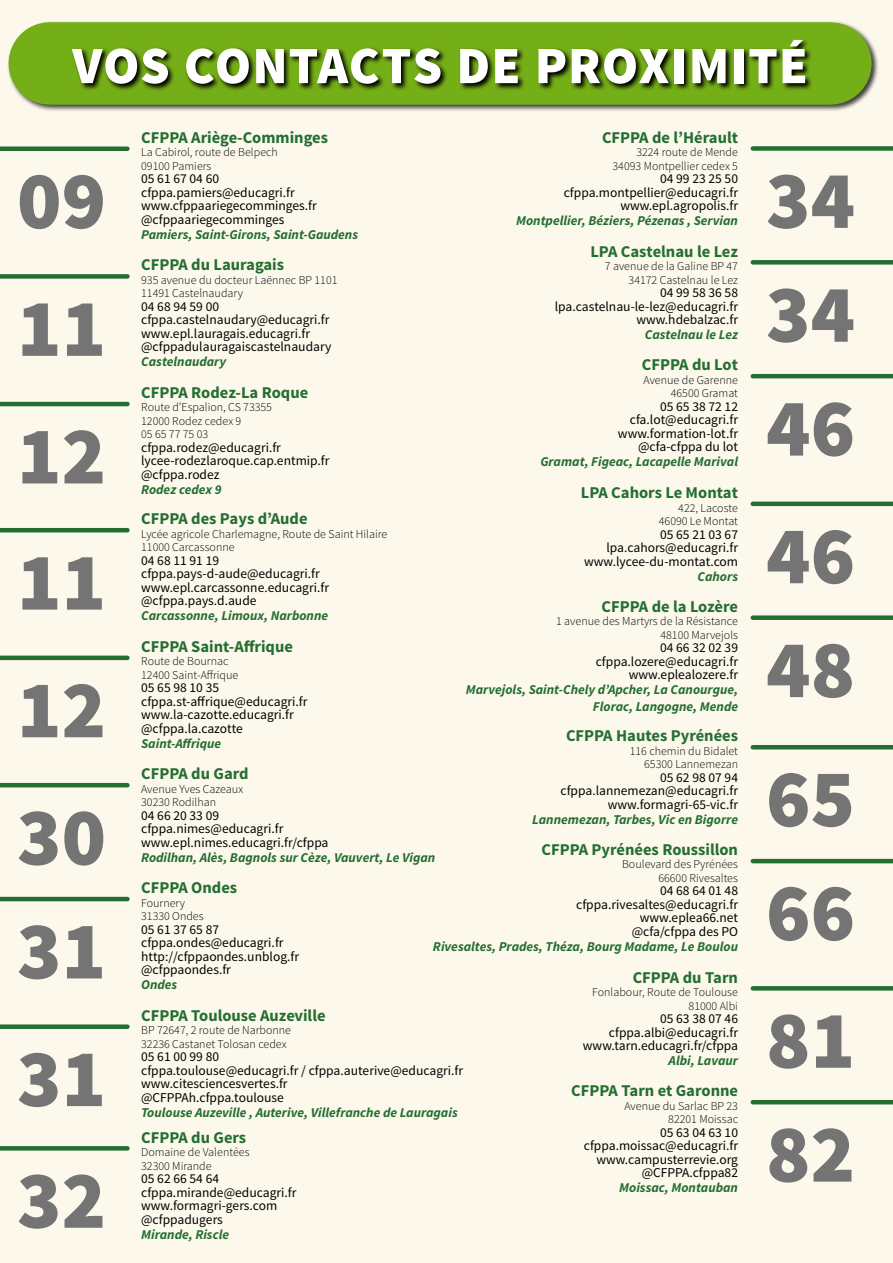
<style>
.page{position:relative;width:893px;height:1263px;background:#fcf9ec}
.page>*{position:absolute;margin:0;border:0;box-sizing:border-box;transform-origin:0 0}
.t1{font:900 82.5px "Source Sans Pro";color:#737473}
.t2{font:900 52.5px "Source Sans Pro";letter-spacing:.025em;color:#fff}
.t3{font:700 16.5px "Source Sans Pro";color:#256e32}
.t4{font:13.5px/13.5px "Source Sans Pro";color:#000}
.t5{font:italic 700 13.5px/16.5px "Source Sans Pro";color:#256e32;text-align:right}
.t6{font:300 12px/13.5px "Source Sans Pro";color:#000}
</style>
<div class="page">
<div style="left:7px;top:21px;width:872px;height:91px;background:#000;opacity:.75"></div>
<div style="left:50px;top:22px;width:780px;height:83px;background:#75af17"></div>
<svg style="left:72px;top:39px;width:740px;height:51px"></svg>
<hr style="left:0;top:528px;width:127px;height:4px;background:#256e32">
<div style="left:0;top:146px;width:127px;height:5px;background:#256e32"></div>
<hr style="left:0;top:897px;width:127px;height:4px;background:#256e32">
<svg style="left:753px;top:986px;width:140px;height:4px"></svg>
<div style="left:0;top:1024px;width:127px;height:5px;background:#256e32"></div>
<hr style="left:753px;top:859px;width:140px;height:4px;background:#256e32">
<hr style="left:753px;top:745px;width:140px;height:4px;background:#256e32">
<svg style="left:0;top:1146px;width:127px;height:4px"></svg>
<div style="left:753px;top:146px;width:140px;height:5px;background:#256e32"></div>
<div style="left:753px;top:260px;width:140px;height:5px;background:#256e32"></div>
<hr style="left:753px;top:374px;width:140px;height:4px;background:#256e32">
<hr style="left:753px;top:502px;width:140px;height:4px;background:#256e32">
<div style="left:753px;top:615px;width:140px;height:5px;background:#256e32"></div>
<hr style="left:753px;top:1100px;width:140px;height:4px;background:#256e32">
<hr style="left:0;top:656px;width:127px;height:4px;background:#256e32">
<hr style="left:0;top:402px;width:127px;height:4px;background:#256e32">
<div style="left:0;top:274px;width:127px;height:5px;background:#256e32"></div>
<hr style="left:0;top:783px;width:127px;height:4px;background:#256e32">
<h2 class="t2" style="left:72px;top:31px;width:496px">VOS CO NTAC TS DE PRO</h2>
<h2 class="t2" style="left:638px;top:31px;width:171px">XIMITÉ</h2>
<h1 class="t1" style="left:17px;top:147px;width:91px">09</h1>
<h1 class="t1" style="left:17px;top:275px;width:91px">11</h1>
<h1 class="t1" style="left:17px;top:402px;width:91px">12</h1>
<h1 class="t1" style="left:17px;top:528px;width:91px">11</h1>
<h1 class="t1" style="left:17px;top:656px;width:91px">12</h1>
<h1 class="t1" style="left:17px;top:783px;width:91px">30</h1>
<h1 class="t1" style="left:17px;top:897px;width:91px">31</h1>
<h1 class="t1" style="left:17px;top:1025px;width:91px">31</h1>
<h1 class="t1" style="left:17px;top:1146px;width:91px">32</h1>
<p class="t3" style="left:141px;top:127px;width:188px">CFPPA Ariège-Comminges</p>
<p class="t6" style="left:141px;top:145px;width:138px">La Cabirol, route de Belpech<br>09100 Pamiers</p>
<p class="t4" style="left:141px;top:172px;width:177px">05 61 67 04 60 cfppa.pamiers@educagri.fr www.cfppaariegecomminges.fr @cfppaariegecomminges</p>
<p class="t5" style="left:141px;top:226px;width:218px">Pamiers, Saint-Girons, Saint-Gaudens</p>
<p class="t3" style="left:602px;top:127px;width:138px">CFPPA de l’Hérault</p>
<p class="t6" style="left:613px;top:145px;width:127px;text-align:right">3224 route de Mende<br>34093 Montpellier cedex 5</p>
<p class="t4" style="left:564px;top:172px;width:176px;text-align:right">04 99 23 25 50 cfppa.montpellier@educagri.fr www.epl.agropolis.fr</p>
<p class="t5" style="left:516px;top:212px;width:223px">Montpellier, Béziers, Pézenas , Servian</p>
<p class="t3" style="left:590px;top:240px;width:149px">LPA Castelnau le Lez</p>
<p class="t6" style="left:605px;top:259px;width:135px;text-align:right">7 avenue de la Galine BP 47<br>34172 Castelnau le Lez</p>
<p class="t4" style="left:555px;top:286px;width:185px;text-align:right">04 99 58 36 58 lpa.castelnau-le-lez@educagri.fr www.hdebalzac.fr</p>
<p class="t5" style="left:645px;top:326px;width:95px">Castelnau le Lez</p>
<p class="t3" style="left:141px;top:254px;width:144px">CFPPA du Lauragais</p>
<p class="t6" style="left:141px;top:273px;width:198px">935 avenue du docteur Laënnec BP 1101<br>11491 Castelnaudary</p>
<p class="t4" style="left:141px;top:300px;width:192px">04 68 94 59 00 cfppa.castelnaudary@educagri.fr www.epl.lauragais.educagri.fr @cfppadulauragaiscastelnaudary</p>
<p class="t5" style="left:141px;top:353px;width:87px">Castelnaudary</p>
<p class="t3" style="left:642px;top:354px;width:98px">CFPPA du Lot</p>
<p class="t6" style="left:644px;top:373px;width:96px;text-align:right">Avenue de Garenne<br>46500 Gramat</p>
<p class="t4" style="left:618px;top:400px;width:122px;text-align:right">05 65 38 72 12 cfa.lot@educagri.fr www.formation-lot.fr @cfa-cfppa du lot</p>
<p class="t5" style="left:540px;top:454px;width:199px">Gramat, Figeac, Lacapelle Marival</p>
<p class="t3" style="left:141px;top:382px;width:169px">CFPPA Rodez-La Roque</p>
<p class="t6" style="left:141px;top:401px;width:132px">Route d’Espalion, CS 73355<br>12000 Rodez cedex 9<br>05 65 77 75 03</p>
<p class="t4" style="left:141px;top:441px;width:190px">cfppa.rodez@educagri.fr lycee-rodezlaroque.cap.entmip.fr @cfppa.rodez</p>
<p class="t5" style="left:141px;top:481px;width:82px">Rodez cedex 9</p>
<p class="t3" style="left:581px;top:482px;width:159px">LPA Cahors Le Montat</p>
<p class="t6" style="left:659px;top:501px;width:81px;text-align:right">422, Lacoste<br>46090 Le Montat</p>
<p class="t4" style="left:584px;top:527px;width:155px;text-align:right">05 65 21 03 67 lpa.cahors@educagri.fr www.lycee-du-montat.com</p>
<p class="t5" style="left:697px;top:568px;width:42px">Cahors</p>
<p class="t3" style="left:141px;top:508px;width:168px">CFPPA des Pays d’Aude</p>
<p class="t6" style="left:141px;top:527px;width:248px">Lycée agricole Charlemagne, Route de Saint Hilaire<br>11000 Carcassonne</p>
<p class="t4" style="left:141px;top:554px;width:189px">04 68 11 91 19 cfppa.pays-d-aude@educagri.fr www.epl.carcassonne.educagri.fr @cfppa.pays.d.aude</p>
<p class="t5" style="left:141px;top:607px;width:189px">Carcassonne, Limoux, Narbonne</p>
<p class="t3" style="left:602px;top:596px;width:138px">CFPPA de la Lozère</p>
<p class="t6" style="left:556px;top:615px;width:183px;text-align:right">1 avenue des Martyrs de la Résistance<br>48100 Marvejols</p>
<p class="t4" style="left:596px;top:641px;width:144px;text-align:right">04 66 32 02 39 cfppa.lozere@educagri.fr www.eplealozere.fr</p>
<p class="t5" style="left:466px;top:682px;width:274px">Marvejols, Saint-Chely d’Apcher, La Canourgue,<br>Florac, Langogne, Mende</p>
<p class="t3" style="left:141px;top:636px;width:153px">CFPPA Saint-Affrique</p>
<p class="t6" style="left:141px;top:654px;width:99px">Route de Bournac<br>12400 Saint-Affrique</p>
<p class="t4" style="left:141px;top:681px;width:168px">05 65 98 10 35 cfppa.st-affrique@educagri.fr www.la-cazotte.educagri.fr @cfppa.la.cazotte</p>
<p class="t5" style="left:141px;top:735px;width:82px">Saint-Affrique</p>
<p class="t3" style="left:566px;top:725px;width:174px">CFPPA Hautes Pyrénées</p>
<p class="t6" style="left:630px;top:744px;width:110px;text-align:right">116 chemin du Bidalet<br>65300 Lannemezan</p>
<p class="t4" style="left:560px;top:770px;width:179px;text-align:right">05 62 98 07 94 cfppa.lannemezan@educagri.fr www.formagri-65-vic.fr</p>
<p class="t5" style="left:532px;top:811px;width:207px">Lannemezan, Tarbes, Vic en Bigorre</p>
<p class="t3" style="left:141px;top:763px;width:109px">CFPPA du Gard</p>
<p class="t6" style="left:141px;top:782px;width:104px">Avenue Yves Cazeaux<br>30230 Rodilhan</p>
<p class="t4" style="left:141px;top:809px;width:189px">04 66 20 33 09 cfppa.nimes@educagri.fr www.epl.nimes.educagri.fr/cfppa</p>
<p class="t5" style="left:141px;top:849px;width:296px">Rodilhan, Alès, Bagnols sur Cèze, Vauvert, Le Vigan</p>
<p class="t3" style="left:542px;top:839px;width:198px">CFPPA Pyrénées Roussillon</p>
<p class="t6" style="left:622px;top:858px;width:117px;text-align:right">Boulevard des Pyrénées<br>66600 Rivesaltes</p>
<p class="t4" style="left:576px;top:884px;width:163px;text-align:right">04 68 64 01 48 cfppa.rivesaltes@educagri.fr www.eplea66.net @cfa/cfppa des PO</p>
<p class="t5" style="left:433px;top:938px;width:307px">Rivesaltes, Prades, Théza, Bourg Madame, Le Boulou</p>
<p class="t3" style="left:141px;top:877px;width:98px">CFPPA Ondes</p>
<p class="t6" style="left:141px;top:896px;width:64px">Fournery<br>31330 Ondes</p>
<p class="t4" style="left:141px;top:923px;width:159px">05 61 37 65 87 cfppa.ondes@educagri.fr http://cfppaondes.unblog.fr @cfppaondes.fr</p>
<p class="t5" style="left:141px;top:976px;width:38px">Ondes</p>
<p class="t3" style="left:633px;top:966px;width:107px">CFPPA du Tarn</p>
<p class="t6" style="left:592px;top:985px;width:147px;text-align:right">Fonlabour, Route de Toulouse<br>81000 Albi</p>
<p class="t4" style="left:583px;top:1012px;width:157px;text-align:right">05 63 38 07 46 cfppa.albi@educagri.fr www.tarn.educagri.fr/cfppa</p>
<p class="t5" style="left:669px;top:1052px;width:71px">Albi, Lavaur</p>
<p class="t3" style="left:141px;top:1005px;width:186px">CFPPA Toulouse Auzeville</p>
<p class="t6" style="left:141px;top:1024px;width:151px">BP 72647, 2 route de Narbonne<br>32236 Castanet Tolosan cedex</p>
<p class="t4" style="left:141px;top:1050px;width:323px">05 61 00 99 80<br>cfppa.toulouse@educagri.fr / cfppa.auterive@educagri.fr www.citesciencesvertes.fr<br>@CFPPAh.cfppa.toulouse</p>
<p class="t5" style="left:141px;top:1104px;width:318px">Toulouse Auzeville , Auterive, Villefranche de Lauragais</p>
<p class="t3" style="left:571px;top:1080px;width:168px">CFPPA Tarn et Garonne</p>
<p class="t6" style="left:624px;top:1099px;width:115px;text-align:right">Avenue du Sarlac BP 23<br>82201 Moissac</p>
<p class="t4" style="left:584px;top:1126px;width:156px;text-align:right">05 63 04 63 10 cfppa.moissac@educagri.fr www.campusterrevie.org @CFPPA.cfppa82</p>
<p class="t5" style="left:619px;top:1179px;width:120px">Moissac, Montauban</p>
<p class="t3" style="left:141px;top:1126px;width:107px">CFPPA du Gers</p>
<p class="t6" style="left:141px;top:1145px;width:110px">Domaine de Valentées<br>32300 Mirande</p>
<p class="t4" style="left:141px;top:1172px;width:157px">05 62 66 54 64 cfppa.mirande@educagri.fr www.formagri-gers.com @cfppadugers</p>
<p class="t5" style="left:141px;top:1226px;width:89px">Mirande, Riscle</p>
<h1 class="t1" style="left:766px;top:147px;width:91px">34</h1>
<h1 class="t1" style="left:766px;top:261px;width:91px">34</h1>
<h1 class="t1" style="left:766px;top:374px;width:91px">46</h1>
<h1 class="t1" style="left:766px;top:502px;width:91px">46</h1>
<h1 class="t1" style="left:766px;top:616px;width:91px">48</h1>
<h1 class="t1" style="left:766px;top:745px;width:91px">65</h1>
<h1 class="t1" style="left:766px;top:859px;width:91px">66</h1>
<h1 class="t1" style="left:766px;top:986px;width:91px">81</h1>
<h1 class="t1" style="left:766px;top:1100px;width:91px">82</h1>
</div>
